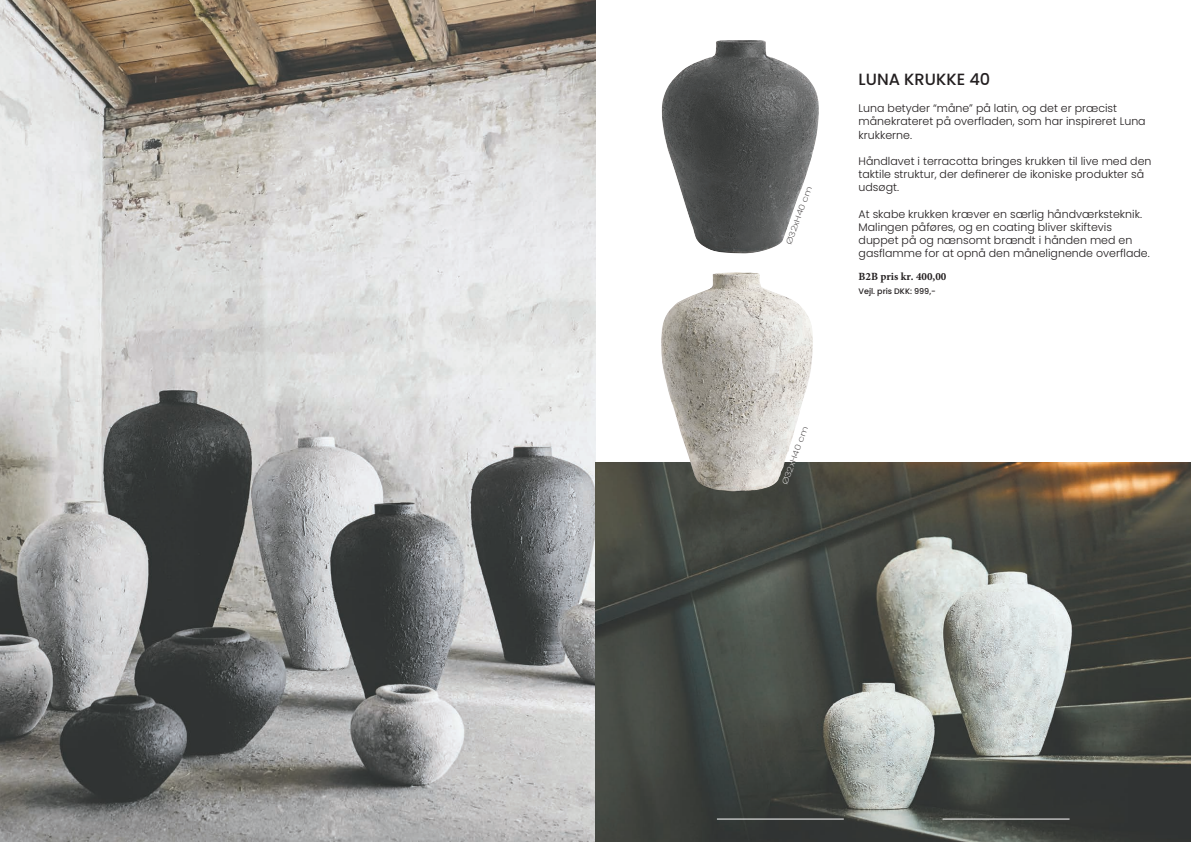
<style>
.page{position:relative;width:1191px;height:842px;background:#fff}
.page>*{position:absolute;margin:0;border:0;box-sizing:border-box;transform-origin:0 0}
.t1{font:500 16.2px "Poppins";color:#231f20}
.t2{font:300 11px/13.2px "Poppins";color:#231f20}
.t3{font:700 11px "Minion Pro";color:#231f20}
.t4{font:200 8px "Poppins";color:#231f20;scale:1.25 1}
.t5{font:500 8px "Poppins";color:#231f20}
.s1{color:#fff}
</style>
<div class="page">
<img style="left:0;top:0;width:595px;height:842px">
<img style="left:595px;top:463px;width:596px;height:379px">
<img style="left:661px;top:40px;width:158px;height:214px">
<img style="left:660px;top:272px;width:153px;height:220px">
<hr style="left:717px;top:819px;width:127px;height:1px;background:#fff">
<hr style="left:942px;top:819px;width:127px;height:1px;background:#fff">
<p class="t4" style="left:784px;top:242px;width:51px;rotate:-70deg">Ø32xH40 cm</p>
<h1 class="t1" style="left:858px;top:69px;width:133px">LUNA KRUKKE 40</h1>
<p class="t2" style="left:858px;top:102px;width:289px">Luna betyder “måne” på latin, og det er præcist månekrateret på overfladen, som har inspireret Luna krukkerne.</p>
<p class="t2" style="left:858px;top:155px;width:294px">Håndlavet i terracotta bringes krukken til live med den taktile struktur, der definerer de ikoniske produkter så udsøgt.</p>
<p class="t2" style="left:858px;top:207px;width:293px">At skabe krukken kræver en særlig håndværksteknik.<br>Malingen påføres, og en coating bliver skiftevis duppet på og nænsomt brændt i hånden med en gasflamme for at opnå den månelignende overflade.</p>
<p class="t3" style="left:858px;top:269px;width:89px">B2B pris kr. 400,00</p>
<p class="t5" style="left:858px;top:286px;width:79px">Vejl. pris DKK: 999,-</p>
<p class="t4" style="left:780px;top:483px;width:51px;rotate:-70deg"><span class="s1">Ø32x</span>H40 cm</p>
</div>
